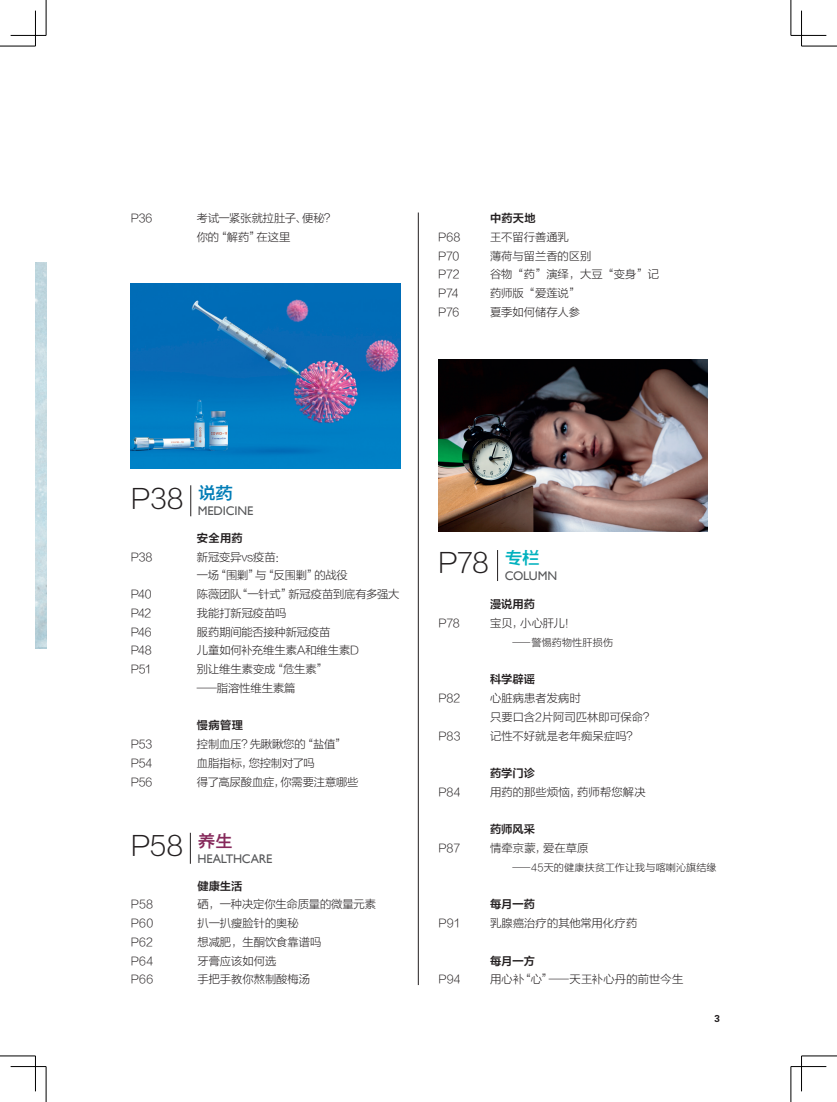
<style>
.page{position:relative;width:837px;height:1102px;background:#fff}
.page>*{position:absolute;margin:0;border:0;box-sizing:border-box;transform-origin:0 0}
.正文{font:27px "FZLTXHK GBK1 0";letter-spacing:-.015em;color:#231f20}
.正文-2{font:17.5px "FZYDZHJW GB1 0";color:#00b1be}
.正文-3{font:17.5px "FZYDZHJW GB1 0";color:#86295b}
.正文-4{font:17.5px "FZYDZHJW GB1 0";color:#007cb6}
.正文-5{font:12.5px "Gill Sans";letter-spacing:-.015em;color:#57585a}
.t1{font:11.25px "FZLTXHK GBK1 0";color:#231f20}
.t2{font:11.25px "FZLTZCHK GBK1 0";color:#231f20}
.t3{font:11.25px "FZLTXHK GBK1 0";letter-spacing:-.02em;color:#231f20}
.t4{font:11.25px "FZLTXHK GBK1 0";color:#231f20;scale:1.8 1}
.t5{font:10px "FZLTXHK GBK1 0";letter-spacing:.02em;color:#231f20;scale:1.8 1}
.t6{font:10px "FZDHTK GBK1 0";color:#231f20}
</style>
<div class="page">
<img style="left:35px;top:263px;width:11px;height:386px">
<hr style="left:418px;top:213px;width:1px;height:772px;background:#231f20">
<hr style="left:497px;top:550px;width:1px;height:31px;background:#231f20">
<hr style="left:190px;top:833px;width:1px;height:31px;background:#231f20">
<img style="left:438px;top:359px;width:269px;height:173px">
<hr style="left:190px;top:485px;width:1px;height:31px;background:#231f20">
<img style="left:131px;top:283px;width:269px;height:185px">
<hr style="left:0;top:46px;width:35px;height:1px;background:#000">
<hr style="left:801px;top:46px;width:35px;height:1px;background:#000">
<hr style="left:0;top:1056px;width:35px;height:1px;background:#000">
<hr style="left:801px;top:1056px;width:35px;height:1px;background:#000">
<hr style="left:46px;top:0;width:1px;height:35px;background:#000">
<hr style="left:46px;top:1067px;width:1px;height:35px;background:#000">
<hr style="left:790px;top:0;width:1px;height:35px;background:#000">
<hr style="left:790px;top:1067px;width:1px;height:35px;background:#000">
<hr style="left:11px;top:35px;width:35px;height:1px;background:#000">
<hr style="left:790px;top:35px;width:36px;height:1px;background:#000">
<hr style="left:11px;top:1066px;width:35px;height:1px;background:#000">
<hr style="left:790px;top:1066px;width:36px;height:1px;background:#000">
<hr style="left:35px;top:11px;width:1px;height:35px;background:#000">
<hr style="left:35px;top:1056px;width:1px;height:35px;background:#000">
<hr style="left:801px;top:11px;width:1px;height:35px;background:#000">
<hr style="left:801px;top:1056px;width:1px;height:35px;background:#000">
<p class="t1" style="left:131px;top:212px;width:23px">P36</p>
<p class="t1" style="left:197px;top:212px;width:140px">考试一紧张就拉肚子、便秘？</p>
<p class="t1" style="left:197px;top:231px;width:95px">你的“解药”在这里</p>
<p class="t1" style="left:438px;top:231px;width:24px">P68</p>
<p class="t1" style="left:438px;top:250px;width:23px">P70</p>
<p class="t1" style="left:438px;top:268px;width:23px">P72</p>
<p class="t1" style="left:438px;top:287px;width:22px">P74</p>
<p class="t1" style="left:438px;top:306px;width:23px">P76</p>
<p class="t2" style="left:490px;top:212px;width:47px">中药天地</p>
<p class="t1" style="left:490px;top:231px;width:80px">王不留行善通乳</p>
<p class="t1" style="left:490px;top:250px;width:103px">薄荷与留兰香的区别</p>
<p class="t1" style="left:490px;top:268px;width:170px">谷物“药”演绎，大豆“变身”记</p>
<p class="t1" style="left:490px;top:287px;width:91px">药师版“爱莲说”</p>
<p class="t1" style="left:490px;top:306px;width:91px">夏季如何储存人参</p>
<p class="正文" style="left:131px;top:483px;width:54px">P38</p>
<p class="正文-4" style="left:198px;top:484px;width:36px">说药</p>
<p class="正文-5" style="left:198px;top:504px;width:57px">MEDICINE</p>
<p class="t1" style="left:131px;top:550px;width:23px">P38</p>
<p class="t1" style="left:131px;top:588px;width:22px">P40</p>
<p class="t1" style="left:131px;top:607px;width:22px">P42</p>
<p class="t1" style="left:131px;top:625px;width:23px">P46</p>
<p class="t1" style="left:131px;top:644px;width:23px">P48</p>
<p class="t1" style="left:131px;top:663px;width:22px">P51</p>
<p class="t1" style="left:131px;top:738px;width:23px">P53</p>
<p class="t1" style="left:131px;top:757px;width:23px">P54</p>
<p class="t1" style="left:131px;top:775px;width:23px">P56</p>
<p class="t2" style="left:197px;top:532px;width:47px">安全用药</p>
<p class="t3" style="left:197px;top:550px;width:90px">新冠变异vs疫苗：</p>
<p class="t3" style="left:197px;top:569px;width:152px">一场“围剿”与“反围剿”的战役</p>
<p class="t1" style="left:197px;top:588px;width:204px">陈薇团队“一针式”新冠疫苗到底有多强大</p>
<p class="t1" style="left:197px;top:607px;width:91px">我能打新冠疫苗吗</p>
<p class="t1" style="left:197px;top:625px;width:135px">服药期间能否接种新冠疫苗</p>
<p class="t1" style="left:197px;top:644px;width:163px">儿童如何补充维生素A和维生素D</p>
<p class="t1" style="left:197px;top:663px;width:132px">别让维生素变成“危生素”</p>
<p class="t4" style="left:197px;top:682px;width:56px">—脂溶性维生素篇</p>
<p class="t2" style="left:197px;top:719px;width:48px">慢病管理</p>
<p class="t1" style="left:197px;top:738px;width:150px">控制血压？先瞅瞅您的“盐值”</p>
<p class="t1" style="left:197px;top:757px;width:119px">血脂指标，您控制对了吗</p>
<p class="t1" style="left:197px;top:775px;width:163px">得了高尿酸血症，你需要注意哪些</p>
<p class="正文" style="left:131px;top:831px;width:54px">P58</p>
<p class="正文-3" style="left:198px;top:831px;width:36px">养生</p>
<p class="正文-5" style="left:197px;top:851px;width:76px">HEALTHCARE</p>
<p class="t1" style="left:131px;top:898px;width:24px">P58</p>
<p class="t1" style="left:131px;top:917px;width:24px">P60</p>
<p class="t1" style="left:131px;top:936px;width:24px">P62</p>
<p class="t1" style="left:131px;top:954px;width:24px">P64</p>
<p class="t1" style="left:131px;top:973px;width:24px">P66</p>
<p class="t2" style="left:197px;top:879px;width:46px">健康生活</p>
<p class="t1" style="left:197px;top:898px;width:180px">硒，一种决定你生命质量的微量元素</p>
<p class="t1" style="left:197px;top:917px;width:103px">扒一扒瘦脸针的奥秘</p>
<p class="t1" style="left:197px;top:936px;width:125px">想减肥，生酮饮食靠谱吗</p>
<p class="t1" style="left:197px;top:954px;width:80px">牙膏应该如何选</p>
<p class="t1" style="left:197px;top:973px;width:114px">手把手教你熬制酸梅汤</p>
<p class="正文" style="left:438px;top:548px;width:52px">P78</p>
<p class="正文-2" style="left:505px;top:548px;width:36px">专栏</p>
<p class="正文-5" style="left:504px;top:568px;width:54px">COLUMN</p>
<p class="t1" style="left:438px;top:617px;width:23px">P78</p>
<p class="t1" style="left:438px;top:692px;width:24px">P82</p>
<p class="t1" style="left:438px;top:730px;width:24px">P83</p>
<p class="t1" style="left:438px;top:786px;width:24px">P84</p>
<p class="t1" style="left:438px;top:842px;width:23px">P87</p>
<p class="t1" style="left:438px;top:917px;width:23px">P91</p>
<p class="t1" style="left:438px;top:973px;width:24px">P94</p>
<p class="t2" style="left:490px;top:598px;width:46px">漫说用药</p>
<p class="t1" style="left:490px;top:617px;width:87px">宝贝，小心肝儿！</p>
<p class="t5" style="left:512px;top:637px;width:57px">—警惕药物性肝损伤</p>
<p class="t2" style="left:490px;top:673px;width:46px">科学辟谣</p>
<p class="t1" style="left:490px;top:692px;width:92px">心脏病患者发病时</p>
<p class="t1" style="left:490px;top:711px;width:166px">只要口含2片阿司匹林即可保命？</p>
<p class="t1" style="left:490px;top:730px;width:149px">记性不好就是老年痴呆症吗？</p>
<p class="t2" style="left:490px;top:767px;width:46px">药学门诊</p>
<p class="t1" style="left:490px;top:786px;width:157px">用药的那些烦恼，药师帮您解决</p>
<p class="t2" style="left:490px;top:823px;width:46px">药师风采</p>
<p class="t1" style="left:490px;top:842px;width:100px">情牵京蒙，爱在草原</p>
<p class="t5" style="left:512px;top:862px;width:115px">—45天的健康扶贫工作让我与喀喇沁旗结缘</p>
<p class="t2" style="left:490px;top:898px;width:46px">每月一药</p>
<p class="t1" style="left:490px;top:917px;width:149px">乳腺癌治疗的其他常用化疗药</p>
<p class="t2" style="left:490px;top:955px;width:46px">每月一方</p>
<p class="t1" style="left:490px;top:973px;width:195px">用心补“心”—天王补心丹的前世今生</p>
<p class="t6" style="left:714px;top:1013px;width:7px">3</p>
</div>
